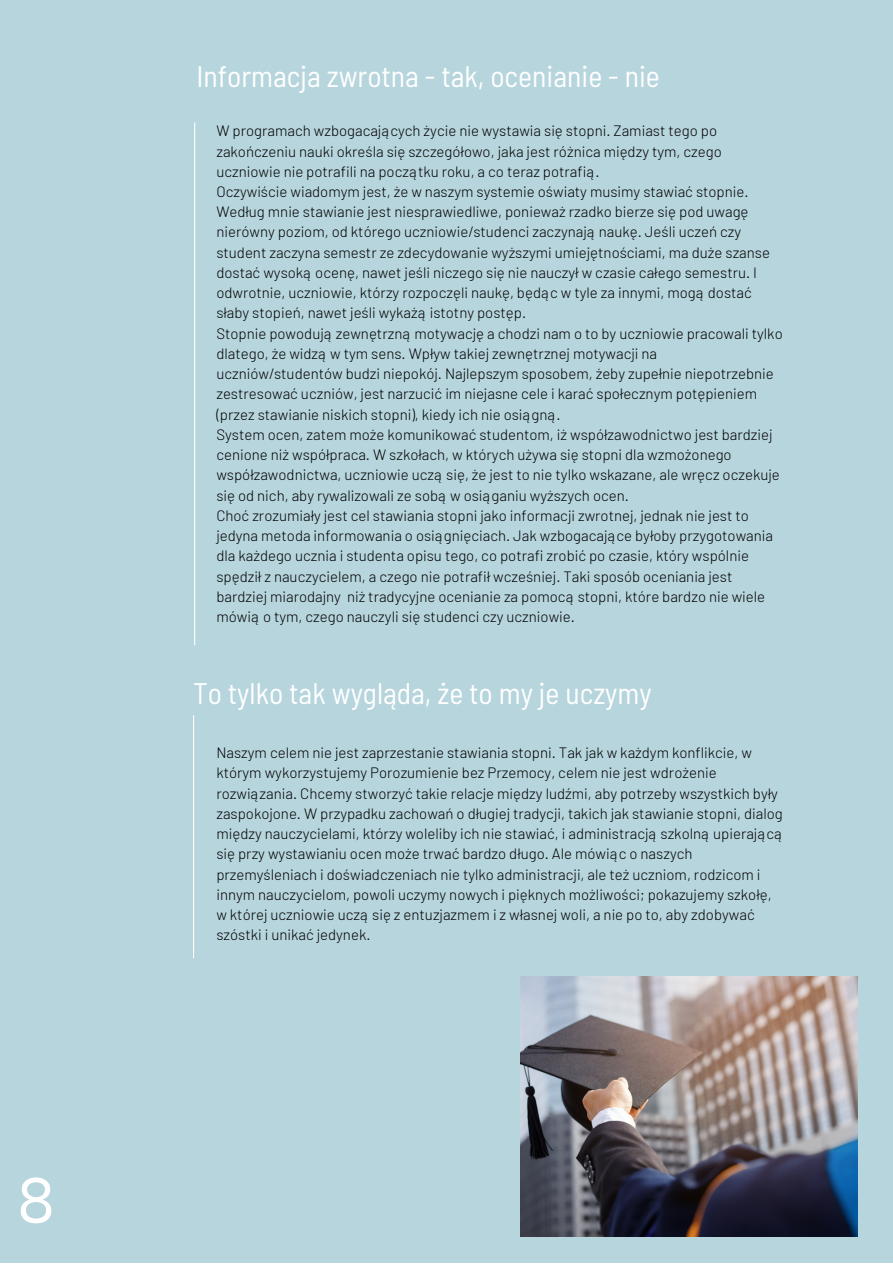
<style>
.page{position:relative;width:893px;height:1264px;background:#fff}
.page>*{position:absolute;margin:0;border:0;box-sizing:border-box;transform-origin:0 0}
.t1{font:63px "Space Mono";color:#fff}
.t2{font:semi-condensed 29.7px "Barlow";color:#fff}
.t3{font:300 15px/20.2px "Barlow";color:#000}
</style>
<div class="page">
<div style="left:0;top:0;width:892px;height:1262px;background:#b7d5dd"></div>
<img style="left:520px;top:976px;width:337px;height:260px">
<hr style="left:194px;top:122px;width:1px;height:523px;background:#fff">
<hr style="left:193px;top:715px;width:1px;height:243px;background:#fff">
<h1 class="t1" style="left:17px;top:1151px;width:40px">8</h1>
<h2 class="t2" style="left:196px;top:57px;width:465px">Informacja zwrotna - tak, ocenianie - nie</h2>
<p class="t3" style="left:216px;top:120px;width:568px">W programach wzbogacających życie nie wystawia się stopni. Zamiast tego po zakończeniu nauki określa się szczegółowo, jaka jest różnica między tym, czego uczniowie nie potrafili na początku roku, a co teraz potrafią.<br>Oczywiście wiadomym jest, że w naszym systemie oświaty musimy stawiać stopnie.<br>Według mnie stawianie jest niesprawiedliwe, ponieważ rzadko bierze się pod uwagę nierówny poziom, od którego uczniowie/studenci zaczynają naukę. Jeśli uczeń czy student zaczyna semestr ze zdecydowanie wyższymi umiejętnościami, ma duże szanse dostać wysoką ocenę, nawet jeśli niczego się nie nauczył w czasie całego semestru. I odwrotnie, uczniowie, którzy rozpoczęli naukę, będąc w tyle za innymi, mogą dostać słaby stopień, nawet jeśli wykażą istotny postęp.<br>Stopnie powodują zewnętrzną motywację a chodzi nam o to by uczniowie pracowali tylko dlatego, że widzą w tym sens. Wpływ takiej zewnętrznej motywacji na uczniów/studentów budzi niepokój. Najlepszym sposobem, żeby zupełnie niepotrzebnie zestresować uczniów, jest narzucić im niejasne cele i karać społecznym potępieniem (przez stawianie niskich stopni), kiedy ich nie osiągną.<br>System ocen, zatem może komunikować studentom, iż współzawodnictwo jest bardziej cenione niż współpraca. W szkołach, w których używa się stopni dla wzmożonego współzawodnictwa, uczniowie uczą się, że jest to nie tylko wskazane, ale wręcz oczekuje się od nich, aby rywalizowali ze sobą w osiąganiu wyższych ocen.<br>Choć zrozumiały jest cel stawiania stopni jako informacji zwrotnej, jednak nie jest to jedyna metoda informowania o osiągnięciach. Jak wzbogacające byłoby przygotowania dla każdego ucznia i studenta opisu tego, co potrafi zrobić po czasie, który wspólnie spędził z nauczycielem, a czego nie potrafił wcześniej. Taki sposób oceniania jest bardziej miarodajny niż tradycyjne ocenianie za pomocą stopni, które bardzo nie wiele mówią o tym, czego nauczyli się studenci czy uczniowie.</p>
<h2 class="t2" style="left:193px;top:674px;width:460px">To tylko tak wygląda, że to my je uczymy</h2>
<p class="t3" style="left:216px;top:742px;width:568px">Naszym celem nie jest zaprzestanie stawiania stopni. Tak jak w każdym konflikcie, w którym wykorzystujemy Porozumienie bez Przemocy, celem nie jest wdrożenie rozwiązania. Chcemy stworzyć takie relacje między ludźmi, aby potrzeby wszystkich były zaspokojone. W przypadku zachowań o długiej tradycji, takich jak stawianie stopni, dialog między nauczycielami, którzy woleliby ich nie stawiać, i administracją szkolną upierającą się przy wystawianiu ocen może trwać bardzo długo. Ale mówiąc o naszych przemyśleniach i doświadczeniach nie tylko administracji, ale też uczniom, rodzicom i innym nauczycielom, powoli uczymy nowych i pięknych możliwości; pokazujemy szkołę, w której uczniowie uczą się z entuzjazmem i z własnej woli, a nie po to, aby zdobywać szóstki i unikać jedynek.</p>
</div>
